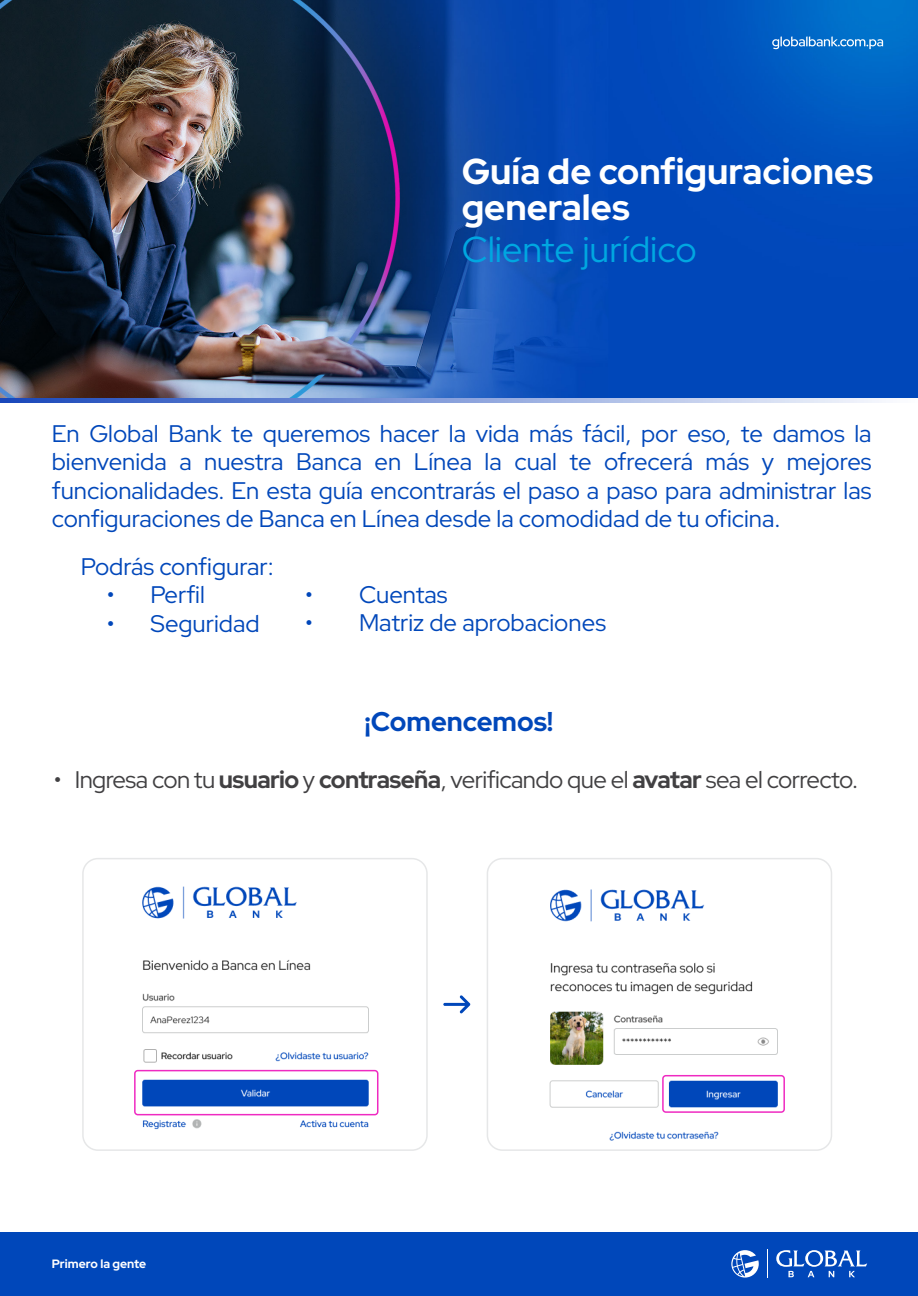
<style>
.page{position:relative;width:918px;height:1296px;background:#fff}
.page>*{position:absolute;margin:0;border:0;box-sizing:border-box;transform-origin:0 0}
.t1{font:300 36px/36px "Red Hat Display";color:#fff}
.t2{font:300 36px "Red Hat Display";color:#00a7e1}
.t3{font:700 27px "Red Hat Display";color:#0047ba}
.t4{font:300 24px/28.5px "Red Hat Display";color:#0047ba;text-align:justify}
.t5{font:300 24px "Red Hat Display";letter-spacing:-.025em;color:#414042}
.t6{font:300 12.15px "Red Hat Display";color:#fff}
</style>
<div class="page">
<img style="left:0;top:0;width:918px;height:399px">
<svg style="left:0;top:399px;width:882px;height:3px;background:#869eda"></svg>
<svg style="left:772px;top:36px;width:111px;height:13px"></svg>
<div style="left:0;top:1232px;width:918px;height:64px;background:#0047ba"></div>
<svg style="left:731px;top:1250px;width:28px;height:28px"></svg>
<svg style="left:767px;top:1250px;width:1px;height:28px"></svg>
<svg style="left:776px;top:1250px;width:91px;height:27px"></svg>
<svg style="left:443px;top:995px;width:27px;height:18px"></svg>
<div style="left:82px;top:858px;width:346px;height:293px;border:2px solid #e6e7e8;border-radius:15px"></div>
<div style="left:487px;top:858px;width:345px;height:293px;border:2px solid #e6e7e8;border-radius:15px"></div>
<img style="left:136px;top:886px;width:243px;height:244px">
<div style="left:134px;top:1070px;width:244px;height:45px;border:2px solid #ef2ac1;border-radius:3px"></div>
<img style="left:549px;top:889px;width:232px;height:252px">
<div style="left:662px;top:1075px;width:123px;height:38px;border:2px solid #ef2ac1;border-radius:3px"></div>
<h1 class="t1" style="left:462px;top:153px;width:413px">Guía de configuraciones generales</h1>
<h1 class="t2" style="left:462px;top:226px;width:237px">Cliente jurídico</h1>
<p class="t4" style="left:52px;top:418px;width:821px">En Global Bank te queremos hacer la vida más fácil, por eso, te damos la bienvenida a nuestra Banca en Línea la cual te ofrecerá más y mejores funcionalidades. En esta guía encontrarás el paso a paso para administrar las configuraciones de Banca en Línea desde la comodidad de tu oficina.</p>
<p class="t4" style="left:81px;top:551px;width:194px">Podrás configurar:</p>
<p class="t4" style="left:107px;top:580px;width:100px">• Perfil</p>
<p class="t4" style="left:107px;top:608px;width:154px">• Seguridad</p>
<p class="t4" style="left:305px;top:580px;width:144px">• Cuentas</p>
<p class="t4" style="left:305px;top:608px;width:302px">• Matriz de aprobaciones</p>
<p class="t3" style="left:364px;top:704px;width:190px">¡Comencemos!</p>
<p class="t5" style="left:54px;top:764px;width:806px">• Ingresa con tu usuario y contraseña, verificando que el avatar sea el correcto.</p>
<p class="t6" style="left:52px;top:1256px;width:96px">Primero la gente</p>
</div>
